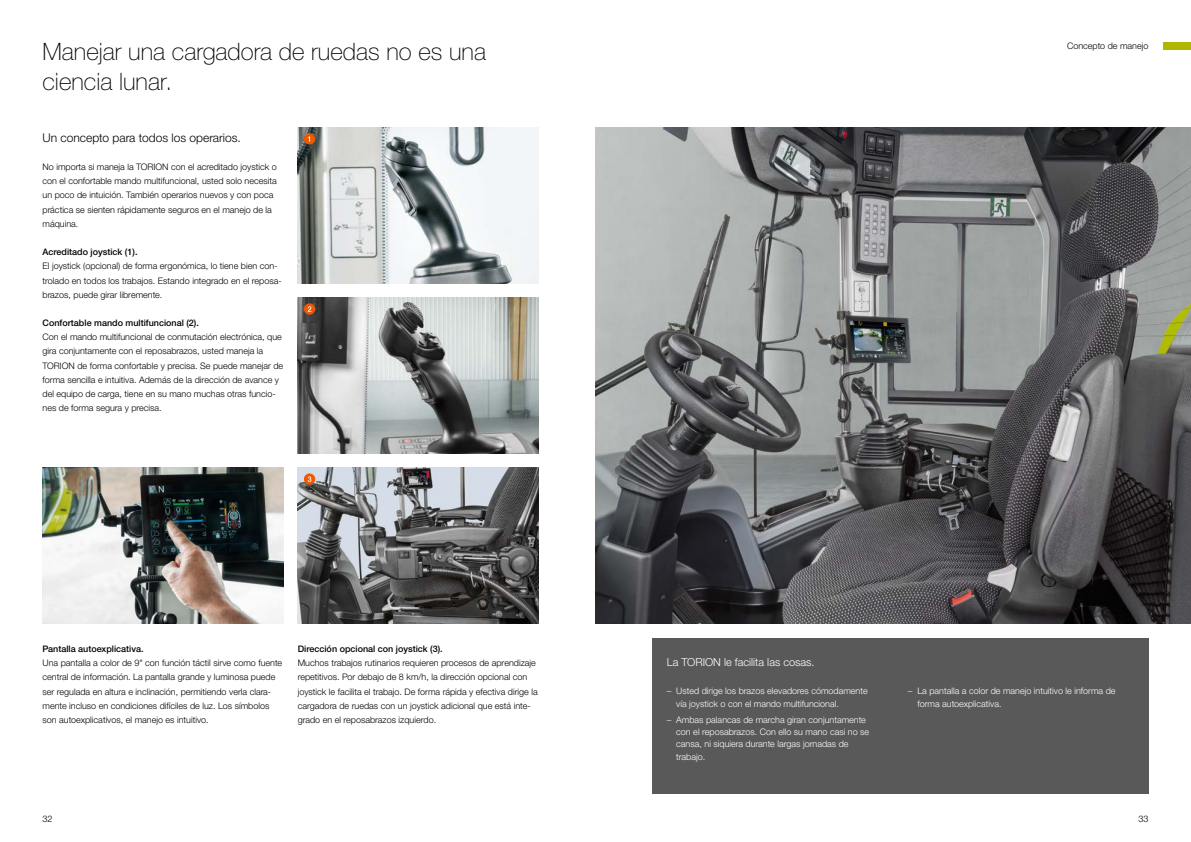
<style>
.page{position:relative;width:1191px;height:842px;background:#fff}
.page>*{position:absolute;margin:0;border:0;box-sizing:border-box;transform-origin:0 0}
.t1{font:100 24px/30px "CLAAS Helvetica Neue";color:#000}
.t2{font:300 12px "CLAAS Helvetica Neue";color:#000}
.t3{font:300 11px "CLAAS Helvetica Neue";color:#fff}
.t4{font:300 9px/14.2px "CLAAS Helvetica Neue";color:#000}
.t5{font:300 9px/12.4px "CLAAS Helvetica Neue";color:#fff}
.t6{font:500 9px "CLAAS Helvetica Neue";color:#000}
</style>
<div class="page">
<div style="left:1162px;top:43px;width:29px;height:7px;background:#b1b700"></div>
<img style="left:595px;top:128px;width:596px;height:496px">
<img style="left:43px;top:468px;width:240px;height:156px">
<img style="left:298px;top:468px;width:241px;height:156px">
<img style="left:298px;top:128px;width:241px;height:155px">
<img style="left:298px;top:298px;width:241px;height:156px">
<svg style="left:304px;top:133px;width:11px;height:12px"></svg>
<svg style="left:308px;top:136px;width:2px;height:6px"></svg>
<svg style="left:304px;top:303px;width:11px;height:12px"></svg>
<svg style="left:308px;top:306px;width:3px;height:6px"></svg>
<svg style="left:304px;top:473px;width:11px;height:12px"></svg>
<svg style="left:308px;top:476px;width:3px;height:6px"></svg>
<div style="left:652px;top:638px;width:496px;height:156px;background:#595959"></div>
<h1 class="t1" style="left:43px;top:37px;width:445px">Manejar una cargadora de ruedas no es una ciencia lunar.</h1>
<h2 class="t2" style="left:43px;top:130px;width:200px">Un concepto para todos los operarios.</h2>
<p class="t4" style="left:43px;top:160px;width:236px">No importa si maneja la TORION con el acreditado joystick o con el confortable mando multifuncional, usted solo necesita un poco de intuición. También operarios nuevos y con poca práctica se sienten rápidamente seguros en el manejo de la máquina.</p>
<p class="t6" style="left:43px;top:246px;width:96px">Acreditado joystick (1).</p>
<p class="t4" style="left:43px;top:259px;width:241px">El joystick (opcional) de forma ergonómica, lo tiene bien con&shy;trolado en todos los trabajos. Estando integrado en el reposa&shy;brazos, puede girar libremente.</p>
<p class="t6" style="left:43px;top:317px;width:158px">Confortable mando multifuncional (2).</p>
<p class="t4" style="left:43px;top:330px;width:242px">Con el mando multifuncional de conmutación electrónica, que gira conjuntamente con el reposabrazos, usted maneja la TORION de forma confortable y precisa. Se puede manejar de forma sencilla e intuitiva. Además de la dirección de avance y del equipo de carga, tiene en su mano muchas otras funcio&shy;nes de forma segura y precisa.</p>
<p class="t6" style="left:43px;top:643px;width:103px">Pantalla autoexplicativa.</p>
<p class="t4" style="left:43px;top:656px;width:241px">Una pantalla a color de 9" con función táctil sirve como fuente central de información. La pantalla grande y luminosa puede ser regulada en altura e inclinación, permitiendo verla clara&shy;mente incluso en condiciones difíciles de luz. Los símbolos son autoexplicativos, el manejo es intuitivo.</p>
<p class="t6" style="left:298px;top:643px;width:146px">Dirección opcional con joystick (3).</p>
<p class="t4" style="left:298px;top:656px;width:241px">Muchos trabajos rutinarios requieren procesos de aprendizaje repetitivos. Por debajo de 8 km/h, la dirección opcional con joystick le facilita el trabajo. De forma rápida y efectiva dirige la cargadora de ruedas con un joystick adicional que está inte&shy;grado en el reposabrazos izquierdo.</p>
<p class="t4" style="left:1067px;top:39px;width:83px">Concepto de manejo</p>
<p class="t3" style="left:667px;top:655px;width:149px">La TORION le facilita las cosas.</p>
<p class="t5" style="left:676px;top:685px;width:193px;text-indent:-10px">− Usted dirige los brazos elevadores cómodamente vía joystick o con el mando multifuncional.</p>
<p class="t5" style="left:676px;top:713px;width:194px;text-indent:-10px">− Ambas palancas de marcha giran conjuntamente con el reposabrazos. Con ello su mano casi no se cansa, ni siquiera durante largas jornadas de trabajo.</p>
<p class="t5" style="left:917px;top:685px;width:200px;text-indent:-10px">− La pantalla a color de manejo intuitivo le informa de forma autoexplicativa.</p>
<p class="t4" style="left:43px;top:812px;width:11px">32</p>
<p class="t4" style="left:1138px;top:812px;width:12px">33</p>
</div>
